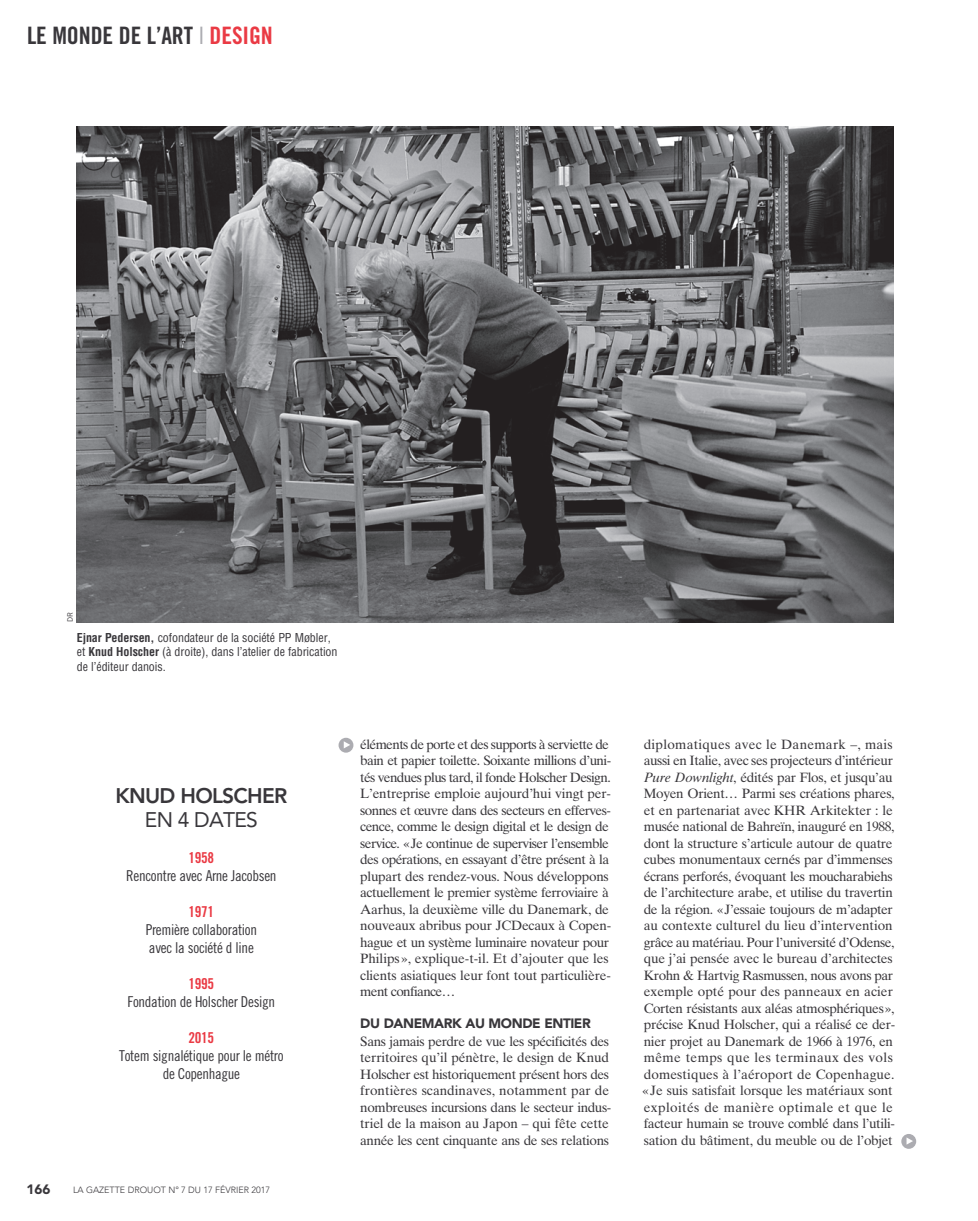
<style>
.page{position:relative;width:978px;height:1221px;background:#fff}
.page>*{position:absolute;margin:0;border:0;box-sizing:border-box;transform-origin:0 0}
.t1{font:24px "Trade Gothic LT Std Bd Cn 20";letter-spacing:-.005em;color:#39373b}
.t2{font:800 21px "Avenir LT Std";letter-spacing:-.035em;color:#39373b}
.t3{font:21px "Avenir LT Std";letter-spacing:-.035em;color:#39373b}
.t4{font:15px/18px "Trade Gothic LT Std Cn 18";letter-spacing:-.02em;color:#39373b}
.t5{font:15px "Trade Gothic LT Std Bd Cn 20";letter-spacing:-.02em;color:#ea3a44}
.t6{font:13.5px/16.5px "Times Ten LT Std";letter-spacing:-.025em;color:#39373b}
.t7{font:900 13.5px "Avenir LT Std";letter-spacing:-.03em;color:#39373b}
.t8{font:condensed 12px/14.4px "Helvetica LT Std";letter-spacing:-.005em;color:#39373b}
.t9{font:300 9px "Avenir LT Std";color:#39373b}
.t10{font:7.5px "Trade Gothic LT Std";color:#39373b}
.s1{font-family:"Trade Gothic LT Std Cn 18";color:#acacb1}
.s2{color:#ea3a44}
.s3{font-weight:700}
.s4{font-style:italic}
</style>
<div class="page">
<img style="left:77px;top:127px;width:816px;height:495px">
<div style="left:339px;top:737px;width:14px;height:15px;background:#acacb1;border-radius:50%"></div>
<svg style="left:344px;top:741px;width:6px;height:7px"></svg>
<div style="left:901px;top:1133px;width:15px;height:15px;background:#acacb1;border-radius:50%"></div>
<svg style="left:906px;top:1137px;width:7px;height:7px"></svg>
<h1 class="t1" style="left:27px;top:20px;width:247px">LE MONDE DE L’ART <span class="s1">I</span> <span class="s2">DESIGN</span></h1>
<p class="t10" style="left:66px;top:622px;width:11px;rotate:-90deg">DR</p>
<p class="t8" style="left:77px;top:630px;width:262px"><span class="s3">Ejnar Pedersen,</span> cofondateur de la société PP Møbler, et <span class="s3">Knud Holscher</span> (à droite), dans l’atelier de fabrication de l’éditeur danois.</p>
<h2 class="t2" style="left:115px;top:782px;width:174px">KNUD HOLSCHER</h2>
<h2 class="t3" style="left:145px;top:807px;width:114px">EN 4 DATES</h2>
<p class="t5" style="left:189px;top:848px;width:27px">1958</p>
<p class="t4" style="left:126px;top:866px;width:152px">Rencontre avec Arne Jacobsen</p>
<p class="t5" style="left:189px;top:902px;width:27px">1971</p>
<p class="t4" style="left:146px;top:920px;width:113px">Première collaboration avec la société d line</p>
<p class="t5" style="left:189px;top:974px;width:27px">1995</p>
<p class="t4" style="left:128px;top:992px;width:149px">Fondation de Holscher Design</p>
<p class="t5" style="left:189px;top:1028px;width:27px">2015</p>
<p class="t4" style="left:119px;top:1046px;width:166px;text-align:center">Totem signalétique pour le métro de Copenhague</p>
<p class="t7" style="left:26px;top:1180px;width:25px">166</p>
<p class="t9" style="left:73px;top:1184px;width:199px">LA GAZETTE DROUOT N° 7 DU 17 FÉVRIER 2017</p>
<p class="t6" style="left:360px;top:735px;width:252px">éléments de porte et des supports à serviette de bain et papier toilette. Soixante millions d’uni&shy;tés vendues plus tard, il fonde Holscher Design.<br>L’entreprise emploie aujourd’hui vingt per&shy;sonnes et œuvre dans des secteurs en efferves&shy;cence, comme le design digital et le design de service. «Je continue de superviser l’ensemble des opérations, en essayant d’être présent à la plupart des rendez-vous. Nous développons actuellement le premier système ferroviaire à Aarhus, la deuxième ville du Danemark, de nouveaux abribus pour JCDecaux à Copen&shy;hague et un système luminaire novateur pour Philips», explique-t-il. Et d’ajouter que les clients asiatiques leur font tout particulière&shy;ment confiance…</p>
<p class="t7" style="left:360px;top:1015px;width:232px">DU DANEMARK AU MONDE ENTIER</p>
<p class="t6" style="left:360px;top:1032px;width:253px">Sans jamais perdre de vue les spécificités des territoires qu’il pénètre, le design de Knud Holscher est historiquement présent hors des frontières scandinaves, notamment par de nombreuses incursions dans le secteur indus&shy;triel de la maison au Japon – qui fête cette année les cent cinquante ans de ses relations</p>
<p class="t6" style="left:642px;top:735px;width:255px">diplomatiques avec le Danemark –, mais aussi en Italie, avec ses projecteurs d’intérieur <span class="s4">Pure Downlight</span>, édités par Flos, et jusqu’au Moyen Orient… Parmi ses créations phares, et en partenariat avec KHR Arkitekter : le musée national de Bahreïn, inauguré en 1988, dont la structure s’articule autour de quatre cubes monumentaux cernés par d’immenses écrans perforés, évoquant les moucharabiehs de l’architecture arabe, et utilise du travertin de la région. «J’essaie toujours de m’adapter au contexte culturel du lieu d’intervention grâce au matériau. Pour l’université d’Odense, que j’ai pensée avec le bureau d’architectes Krohn &amp; Hartvig Rasmussen, nous avons par exemple opté pour des panneaux en acier Corten résistants aux aléas atmosphériques», précise Knud Holscher, qui a réalisé ce der&shy;nier projet au Danemark de 1966 à 1976, en même temps que les terminaux des vols domestiques à l’aéroport de Copenhague. «Je suis satisfait lorsque les matériaux sont exploités de manière optimale et que le facteur humain se trouve comblé dans l’utili&shy;sation du bâtiment, du meuble ou de l’objet</p>
</div>
